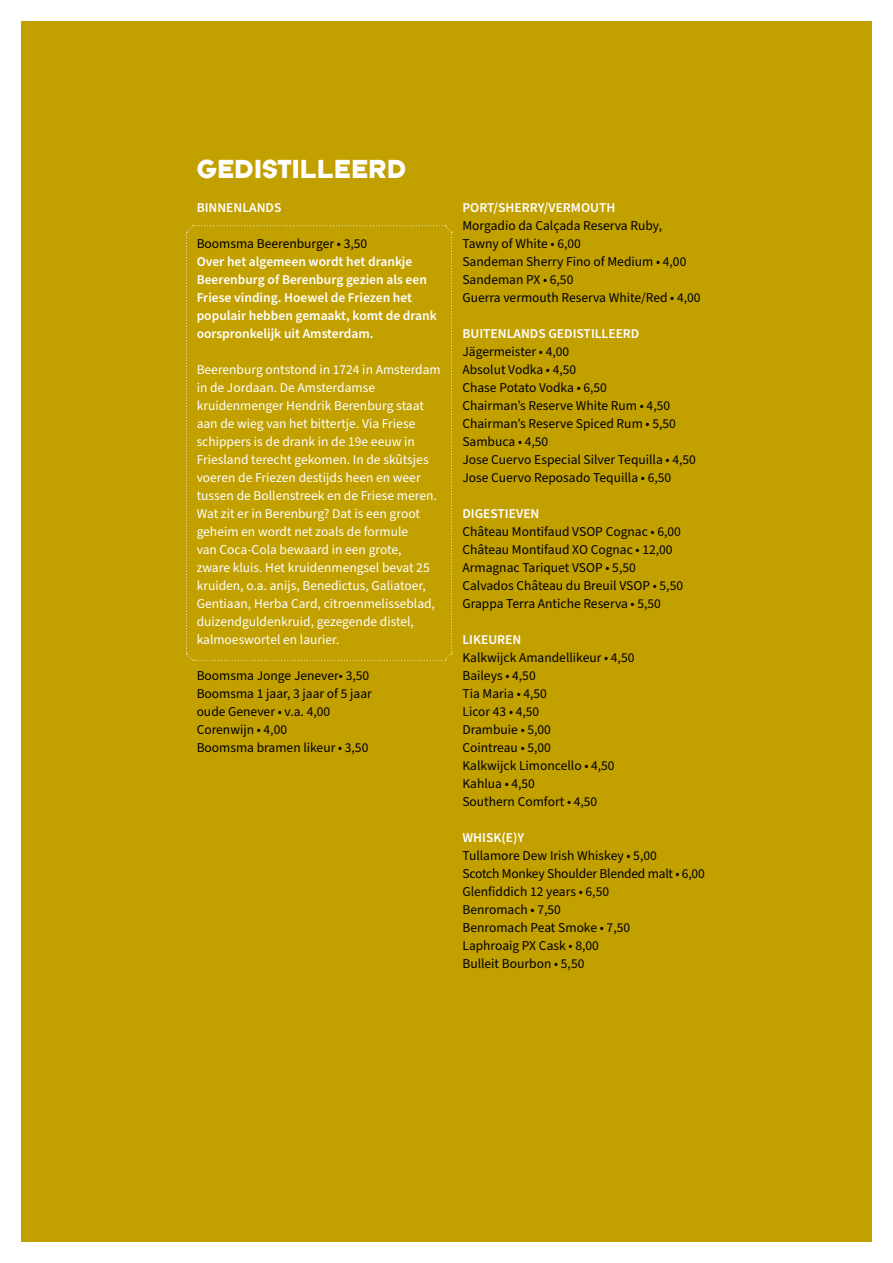
<style>
.page{position:relative;width:893px;height:1263px;background:#fff}
.page>*{position:absolute;margin:0;border:0;box-sizing:border-box;transform-origin:0 0}
.t1{font:700 27px "Typeface Six Post Plaza";color:#fff}
.t2{font:13.5px/18px "Source Sans Pro";color:#000}
.t3{font:13.5px/18px "Source Sans Pro";color:#fff}
.t4{font:600 13.5px/18px "Source Sans Pro";color:#fff}
</style>
<div class="page">
<div style="left:21px;top:21px;width:851px;height:1221px;background:#c2a000"></div>
<svg style="left:186px;top:225px;width:266px;height:436px"></svg>
<h1 class="t1" style="left:197px;top:153px;width:211px">GEDISTILLEERD</h1>
<p class="t4" style="left:197px;top:199px;width:86px">BINNENLANDS</p>
<p class="t2" style="left:197px;top:235px;width:172px">Boomsma Beerenburger • 3,50</p>
<p class="t4" style="left:197px;top:253px;width:242px">Over het algemeen wordt het drankje Beerenburg of Berenburg gezien als een Friese vinding. Hoewel de Friezen het populair hebben gemaakt, komt de drank oorspronkelijk uit Amsterdam.</p>
<p class="t3" style="left:197px;top:361px;width:246px">Beerenburg ontstond in 1724 in Amsterdam in de Jordaan. De Amsterdamse kruidenmenger Hendrik Berenburg staat aan de wieg van het bittertje. Via Friese schippers is de drank in de 19e eeuw in Friesland terecht gekomen. In de skûtsjes voeren de Friezen destijds heen en weer tussen de Bollenstreek en de Friese meren.<br>Wat zit er in Berenburg? Dat is een groot geheim en wordt net zoals de formule<br>van Coca-Cola bewaard in een grote,<br>zware kluis. Het kruidenmengsel bevat 25 kruiden, o.a. anijs, Benedictus, Galiatoer, Gentiaan, Herba Card, citroenmelisseblad, duizendguldenkruid, gezegende distel, kalmoeswortel en laurier.</p>
<p class="t2" style="left:197px;top:667px;width:177px">Boomsma Jonge Jenever• 3,50<br>Boomsma 1 jaar, 3 jaar of 5 jaar oude Genever • v.a. 4,00<br>Corenwijn • 4,00<br>Boomsma bramen likeur • 3,50</p>
<p class="t4" style="left:462px;top:199px;width:154px">PORT/SHERRY/VERMOUTH</p>
<p class="t2" style="left:462px;top:217px;width:240px">Morgadio da Calçada Reserva Ruby,<br>Tawny of White • 6,00<br>Sandeman Sherry Fino of Medium • 4,00<br>Sandeman PX • 6,50<br>Guerra vermouth Reserva White/Red • 4,00</p>
<p class="t4" style="left:462px;top:325px;width:178px">BUITENLANDS GEDISTILLEERD</p>
<p class="t2" style="left:462px;top:343px;width:235px">Jägermeister • 4,00<br>Absolut Vodka • 4,50<br>Chase Potato Vodka • 6,50<br>Chairman’s Reserve White Rum • 4,50<br>Chairman’s Reserve Spiced Rum • 5,50<br>Sambuca • 4,50<br>Jose Cuervo Especial Silver Tequilla • 4,50<br>Jose Cuervo Reposado Tequilla • 6,50</p>
<p class="t4" style="left:462px;top:504px;width:79px">DIGESTIEVEN</p>
<p class="t2" style="left:462px;top:522px;width:222px">Château Montifaud VSOP Cognac • 6,00<br>Château Montifaud XO Cognac • 12,00<br>Armagnac Tariquet VSOP • 5,50<br>Calvados Château du Breuil VSOP • 5,50<br>Grappa Terra Antiche Reserva • 5,50</p>
<p class="t4" style="left:462px;top:630px;width:60px">LIKEUREN</p>
<p class="t2" style="left:462px;top:648px;width:173px">Kalkwijck Amandellikeur • 4,50<br>Baileys • 4,50<br>Tia Maria • 4,50<br>Licor 43 • 4,50<br>Drambuie • 5,00<br>Cointreau • 5,00<br>Kalkwijck Limoncello • 4,50<br>Kahlua • 4,50<br>Southern Comfort • 4,50</p>
<p class="t4" style="left:462px;top:828px;width:63px">WHISK(E)Y</p>
<p class="t2" style="left:462px;top:846px;width:244px">Tullamore Dew Irish Whiskey • 5,00<br>Scotch Monkey Shoulder Blended malt • 6,00<br>Glenfiddich 12 years • 6,50<br>Benromach • 7,50<br>Benromach Peat Smoke • 7,50<br>Laphroaig PX Cask • 8,00<br>Bulleit Bourbon • 5,50</p>
</div>
